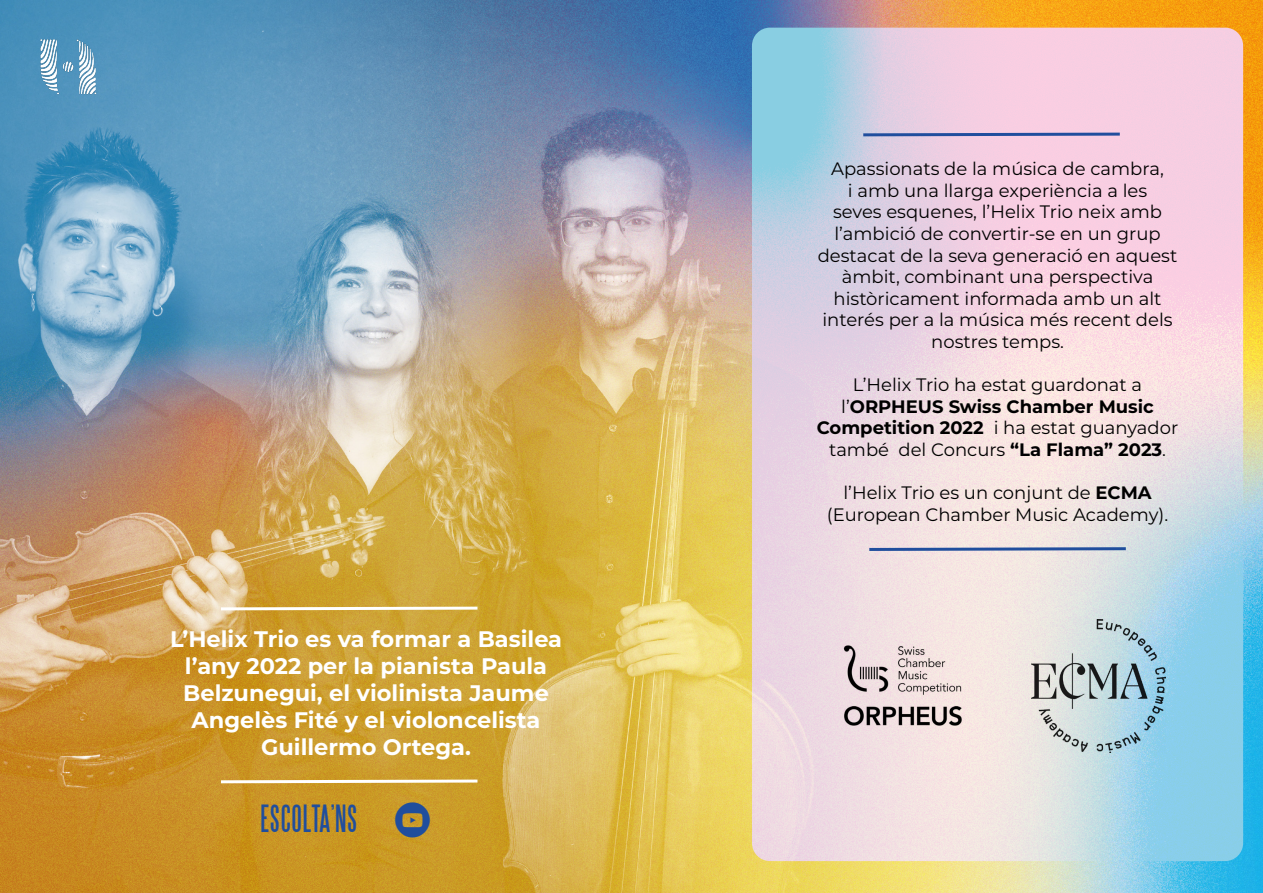
<style>
.page{position:relative;width:1263px;height:893px;background:#fff}
.page>*{position:absolute;margin:0;border:0;box-sizing:border-box;transform-origin:0 0}
.t1{font:34.5px "Steel Tongs";letter-spacing:.02em;color:#204e9d}
.t2{font:34.5px "Social Media Circled";color:#204e9d}
.t3{font:700 22.5px/27px "Montserrat";color:#fff;text-align:center}
.t4{font:18px/21.6px "Montserrat";color:#000;text-align:center}
.s1{font-weight:700}
</style>
<div class="page">
<img style="left:0;top:0;width:1263px;height:893px">
<svg style="left:752px;top:28px;width:491px;height:833px;background:#e1d6e2"></svg>
<img style="left:801px;top:614px;width:190px;height:143px">
<img style="left:34px;top:33px;width:65px;height:67px">
<img style="left:1032px;top:619px;width:133px;height:134px">
<svg style="left:218px;top:605px;width:262px;height:7px"></svg>
<svg style="left:860px;top:131px;width:263px;height:7px;background:#9898c5"></svg>
<svg style="left:218px;top:778px;width:262px;height:7px"></svg>
<svg style="left:866px;top:546px;width:263px;height:6px;background:#8a9ac0"></svg>
<p class="t3" style="left:170px;top:625px;width:394px">L’Helix Trio es va formar a Basilea l’any 2022 per la pianista Paula<br>Belzunegui, el violinista Jaume<br>Angelès Fité y el violoncelista<br>Guillermo Ortega.</p>
<p class="t1" style="left:260px;top:802px;width:98px">ESCOLTA’NS</p>
<p class="t2" style="left:394px;top:803px;width:38px">M</p>
<p class="t4" style="left:818px;top:157px;width:361px">Apassionats de la música de cambra,<br>i amb una llarga experiència a les<br>seves esquenes, l’Helix Trio neix amb l’ambició de convertir-se en un grup destacat de la seva generació en aquest àmbit, combinant una perspectiva històricament informada amb un alt interés per a la música més recent dels nostres temps.</p>
<p class="t4" style="left:817px;top:373px;width:363px">L’Helix Trio ha estat guardonat a l’<span class="s1">ORPHEUS Swiss Chamber Music Competition 2022</span> i ha estat guanyador també del Concurs <span class="s1">“La Flama” 2023</span>.</p>
<p class="t4" style="left:827px;top:481px;width:343px">l’Helix Trio es un conjunt de <span class="s1">ECMA </span>(European Chamber Music Academy).</p>
</div>
